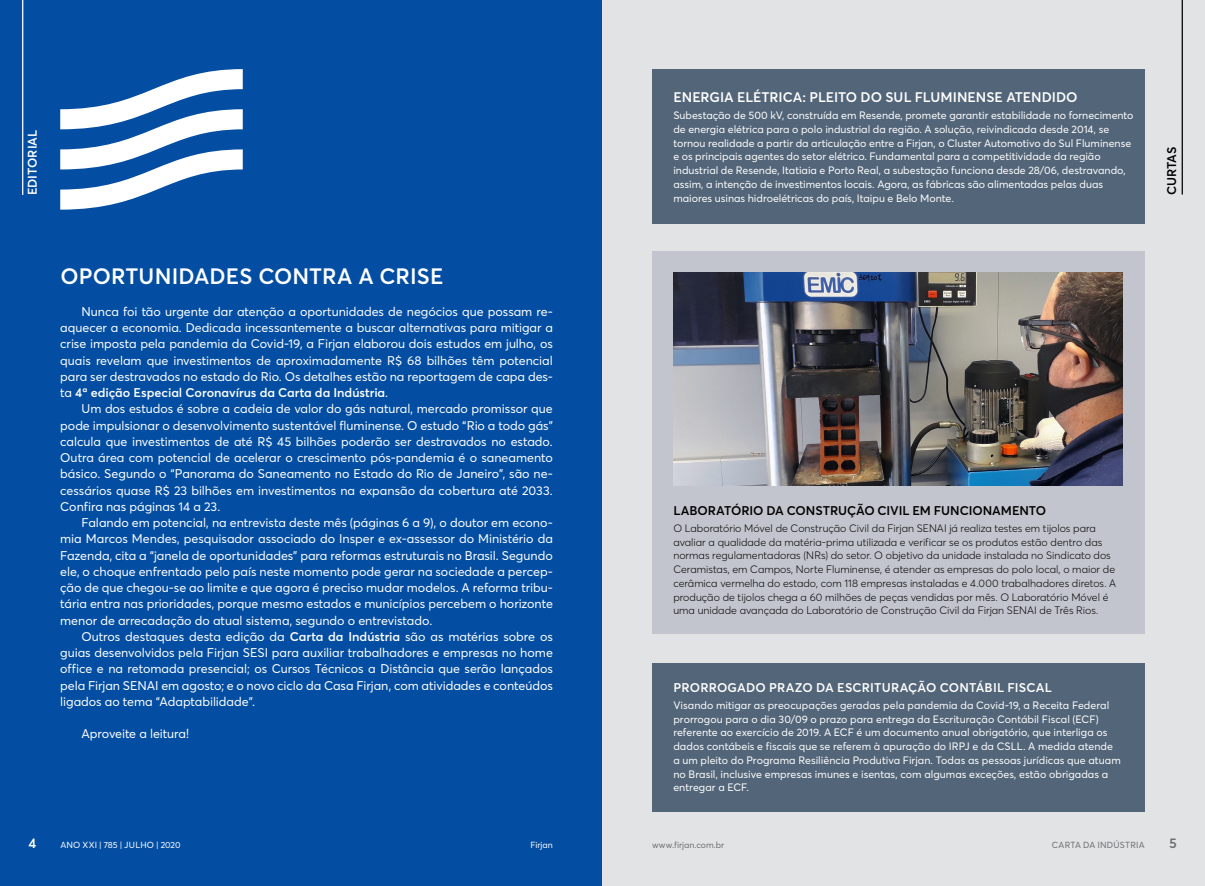
<style>
.page{position:relative;width:1205px;height:886px;background:#fff}
.page>*{position:absolute;margin:0;border:0;box-sizing:border-box;transform-origin:0 0}
.t1{font:600 22px "Averta";letter-spacing:.005em;color:#fff}
.t2{font:600 13.75px "Averta";letter-spacing:-.005em;color:#fff}
.t3{font:600 13.75px "Averta";color:#6d6e71}
.t4{font:12.5px/16.2px "Averta";color:#fff;text-align:justify}
.t5{font:600 12.5px "Averta";letter-spacing:.015em;color:#fff}
.t6{font:600 12.5px "Averta";color:#000}
.t7{font:10.62px/13.8px "Averta";color:#fff}
.t8{font:300 10.62px/13.8px "Averta";letter-spacing:.005em;color:#000}
.t9{font:8.75px "Averta";letter-spacing:.015em;color:#6d6e71}
.t10{font:8.75px "Averta";letter-spacing:.01em;color:#fff}
.s1{font-weight:600}
</style>
<div class="page">
<div style="left:0;top:0;width:602px;height:886px;background:#034ea2"></div>
<hr style="left:22px;top:0;width:1px;height:195px;background:#fff">
<svg style="left:60px;top:69px;width:183px;height:141px"></svg>
<div style="left:602px;top:0;width:603px;height:886px;background:#e2e3e4"></div>
<div style="left:652px;top:663px;width:492px;height:148px;background:#536579"></div>
<hr style="left:1181px;top:0;width:2px;height:194px;background:#000">
<div style="left:652px;top:69px;width:492px;height:154px;background:#536579"></div>
<div style="left:652px;top:252px;width:492px;height:382px;background:#c2c5cd"></div>
<img style="left:673px;top:273px;width:450px;height:213px">
<p class="t5" style="left:24px;top:195px;width:65px;rotate:-90deg">EDITORIAL</p>
<h1 class="t1" style="left:60px;top:260px;width:384px">OPORTU NIDADES CONTRA A CRISE</h1>
<p class="t4" style="left:60px;top:303px;width:494px;text-indent:21px">Nunca foi tão urgente dar atenção a oportunidades de negócios que possam re&shy;aquecer a economia. Dedicada incessantemente a buscar alternativas para mitigar a crise imposta pela pandemia da Covid-19, a Firjan elaborou dois estudos em julho, os quais revelam que investimentos de aproximadamente R$ 68 bilhões têm potencial para ser destravados no estado do Rio. Os detalhes estão na reportagem de capa des&shy;ta <span class="s1">4ª EDIÇÃO ESPECIAL CORONAVÍRUS DA CARTA DA INDÚSTRIA</span>.</p>
<p class="t4" style="left:60px;top:400px;width:494px;text-indent:21px">U m dos estudos é sobre a cadeia de valor do gás natural, mercado promissor que pode impulsionar o desenvolvimento sustentável fluminense. O estudo “Rio a todo gás” calcula que investimentos de até R$ 45 bilhões poderão ser destravados no estado.<br>Outra área com potencial de acelerar o crescimento pós-pandemia é o saneamento básico. Segundo o “Panorama do Saneamento no Estado do Rio de Janeiro”, são ne&shy;cessários quase R$ 23 bilhões em investimentos na expansão da cobertura até 2033.<br>Confira nas páginas 14 a 23.</p>
<p class="t4" style="left:60px;top:514px;width:494px;text-indent:21px">Falando em potencial, na entrevista deste mês (páginas 6 a 9), o doutor em econo&shy;mia Marcos Mendes, pesquisador associado do Insper e ex-assessor do Ministério da Fazenda, cita a “janela de oportunidades” para reformas estruturais no Brasil. Segundo ele, o choque enfrentado pelo país neste momento pode gerar na sociedade a percep&shy;ção de que chegou-se ao limite e que agora é preciso mudar modelos. A reforma tribu&shy;tária entra nas prioridades, porque mesmo estados e municípios percebem o horizonte menor de arrecadação do atual sistema, segundo o entrevistado.</p>
<p class="t4" style="left:60px;top:628px;width:494px;text-indent:21px">Outros destaques desta edição da <span class="s1">CARTA DA INDÚSTRIA</span> são as matérias sobre os guias desenvolvidos pela Firjan SESI para auxiliar trabalhadores e empresas no home office e na retomada presencial; os Cursos Técnicos a Distância que serão lançados pela Firjan SENAI em agosto; e o novo ciclo da Casa Firjan, com atividades e conteúdos ligados ao tema “Adaptabilidade”.</p>
<p class="t4" style="left:81px;top:725px;width:109px">Aproveite a leitura!</p>
<p class="t2" style="left:673px;top:87px;width:277px">ENERGIA ELÉTRICA: PLEITO DO SUL FLUMINENSE</p>
<p class="t2" style="left:1006px;top:87px;width:10px">ATENDIDO</p>
<p class="t7" style="left:673px;top:108px;width:462px">Subestação de 500 kV, construída em Resende, promete garantir estabilidade no fornecimento de energia elétrica para o polo industrial da região. A solução, reivindicada desde 2014, se tornou realidade a partir da articulação entre a Firjan, o Cluster Automotivo do Sul Fluminense e os principais agentes do setor elétrico. Fundamental para a competitividade da região industrial de Resende, Itatiaia e Porto Real, a subestação funciona desde 28/06, destravando, assim, a intenção de investimentos locais. Agora, as fábricas são alimentadas pelas duas maiores usinas hidroelétricas do país, Itaipu e Belo Monte.</p>
<p class="t6" style="left:1163px;top:195px;width:48px;rotate:-90deg">CURTAS</p>
<p class="t6" style="left:673px;top:501px;width:17px">LABORAT</p>
<p class="t6" style="left:731px;top:501px;width:19px">ÓRIO</p>
<p class="t6" style="left:766px;top:501px;width:39px">DA CONSTR</p>
<p class="t6" style="left:838px;top:501px;width:19px">UÇÃO</p>
<p class="t6" style="left:877px;top:501px;width:16px">CIVIL</p>
<p class="t6" style="left:912px;top:501px;width:48px">EM FUNCIONAMENTO</p>
<p class="t8" style="left:673px;top:521px;width:444px">O Laboratório Móvel de Construção Civil da Firjan SENAI já realiza testes em tijolos para avaliar a qualidade da matéria-prima utilizada e verificar se os produtos estão dentro das normas regulamentadoras (NRs) do setor. O objetivo da unidade instalada no Sindicato dos Ceramistas, em Campos, Norte Fluminense, é atender as empresas do polo local, o maior de cerâmica vermelha do estado, com 118 empresas instaladas e 4.000 trabalhadores diretos. A produção de tijolos chega a 60 milhões de peças vendidas por mês. O Laboratório Móvel é uma unidade avançada do Laboratório de Construção Civil da Firjan SENAI de Três Rios.</p>
<p class="t5" style="left:673px;top:678px;width:19px">PRORROGADO</p>
<p class="t5" style="left:769px;top:678px;width:9px">PRA</p>
<p class="t5" style="left:795px;top:678px;width:258px">ZO DA ESCRITU RAÇÃO CONTÁBIL FISCAL</p>
<p class="t7" style="left:673px;top:698px;width:449px">Visando mitigar as preocupações geradas pela pandemia da Covid-19, a Receita Federal prorrogou para o dia 30/09 o prazo para entrega da Escrituração Contábil Fiscal (ECF) referente ao exercício de 2019. A ECF é um documento anual obrigatório, que interliga os dados contábeis e fiscais que se referem à apuração do IRPJ e da CSLL. A medida atende a um pleito do Programa Resiliência Produtiva Firjan. Todas as pessoas jurídicas que atuam no Brasil, inclusive empresas imunes e isentas, com algumas exceções, estão obrigadas a entregar a ECF.</p>
<p class="t2" style="left:28px;top:833px;width:9px">4</p>
<p class="t10" style="left:60px;top:839px;width:122px">ANO XXI | 785 | juLhO | 2020</p>
<p class="t10" style="left:530px;top:839px;width:24px">Firjan</p>
<p class="t9" style="left:652px;top:838px;width:74px">www.firjan.com.br</p>
<p class="t9" style="left:1052px;top:839px;width:94px">CARTA DA INDÚSTRIA</p>
<p class="t3" style="left:1169px;top:833px;width:9px">5</p>
</div>
